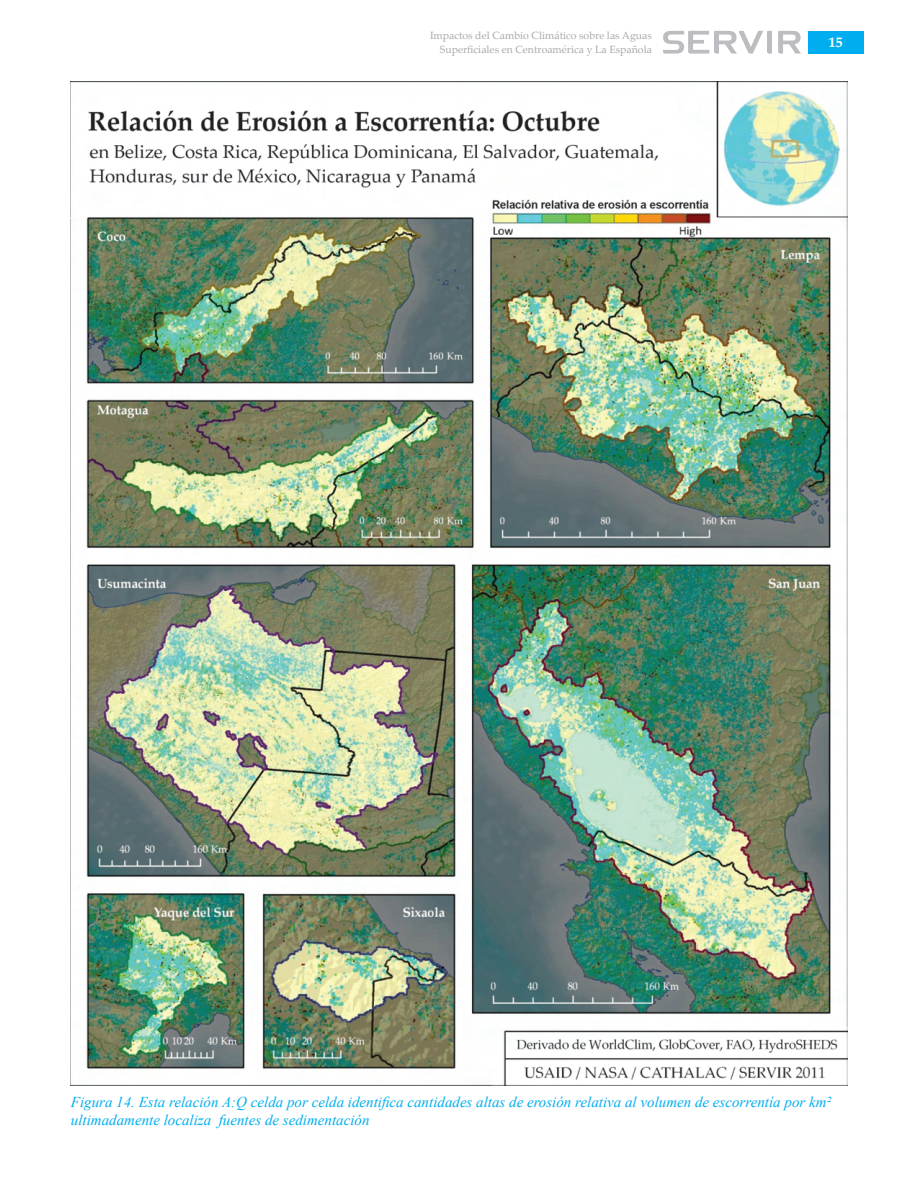
<style>
.page{position:relative;width:918px;height:1188px;background:#fff}
.page>*{position:absolute;margin:0;border:0;box-sizing:border-box;transform-origin:0 0}
.Figura{font:italic 15px/18px "Times New Roman";color:#00aeef}
.t1{font:700 14.25px "Palatino Linotype";color:#fff}
.t2{font:10.5px/13.5px "Palatino Linotype";color:#a8a9ad;text-align:right}
</style>
<div class="page">
<div style="left:808px;top:31px;width:56px;height:23px;background:#00aeef"></div>
<svg style="left:778px;top:31px;width:23px;height:23px"></svg>
<svg style="left:663px;top:31px;width:109px;height:23px"></svg>
<img style="left:71px;top:81px;width:776px;height:1005px">
<p class="t2" style="left:430px;top:29px;width:223px">Impactos del Cambio Climático sobre las Aguas<br>Superficiales en Centroamérica y La Española</p>
<p class="t1" style="left:829px;top:32px;width:16px">15</p>
<p class="Figura" style="left:71px;top:1092px;width:762px">Figura 14. Esta relación A:Q celda por celda identifica cantidades altas de erosión relativa al volumen de escorrentía por km² ultimadamente localiza fuentes de sedimentación</p>
</div>
